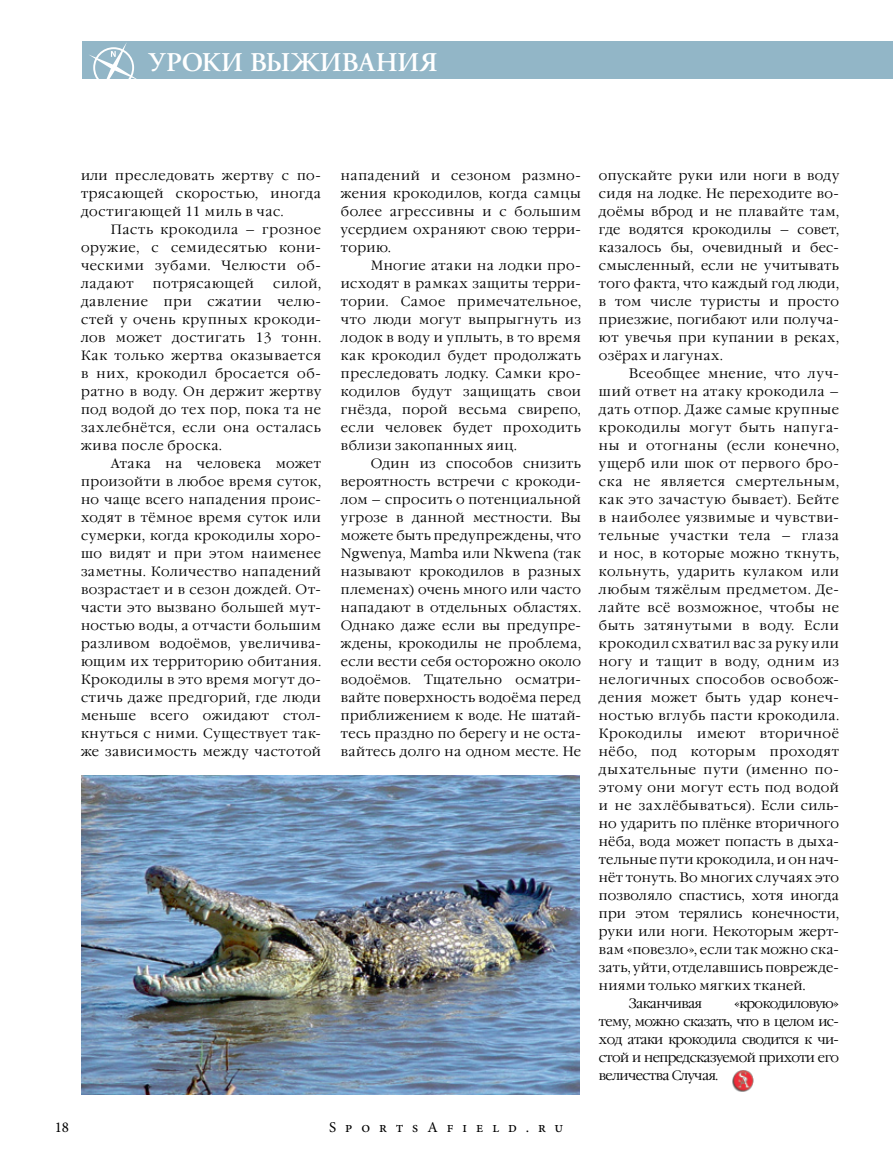
<style>
.page{position:relative;width:893px;height:1170px;background:#fff}
.page>*{position:absolute;margin:0;border:0;box-sizing:border-box;transform-origin:0 0}
.t1{font:700 27px "APC Garamond C";letter-spacing:.005em;color:#fff}
.t2{font:15px "Minion Pro";letter-spacing:.6em;color:#000}
.t3{font:13.5px/18px "Garamond C";letter-spacing:.04em;color:#000;text-align:justify}
.t4{font:13.5px "Garamond C";letter-spacing:.02em;color:#000}
.t5{font:13.5px "Garamond C";letter-spacing:.015em;color:#000}
.t6{font:13.5px "Garamond C";letter-spacing:.01em;color:#000}
.t7{font:13.5px "Garamond C";letter-spacing:.06em;color:#000}
.t8{font:13.5px "Garamond C";letter-spacing:-.04em;color:#000}
</style>
<div class="page">
<div style="left:83px;top:41px;width:810px;height:37px;background:#92b6c7"></div>
<img style="left:81px;top:776px;width:498px;height:318px">
<img style="left:732px;top:1070px;width:22px;height:21px">
<svg style="left:88px;top:43px;width:51px;height:36px"></svg>
<h1 class="t1" style="left:148px;top:45px;width:291px">уроки выживания</h1>
<p class="t3" style="left:81px;top:167px;width:242px">или преследовать жертву с по&shy;трясающей скоростью, иногда достигающей 11 миль в час.</p>
<p class="t3" style="left:81px;top:221px;width:242px;text-indent:30px">Пасть крокодила – грозное оружие, с семидесятью кони&shy;ческими зубами. Челюсти об&shy;ладают</p>
<p class="t3" style="left:81px;top:275px;width:242px;text-indent:192px">силой, давление при сжатии челю&shy;стей у очень крупных крокоди&shy;лов может достигать 13 тонн.<br>Как только жертва оказывается в них, крокодил бросается об&shy;ратно в воду. Он держит жертву под водой до тех пор, пока та не захлебнётся, если она осталась жива после броска.</p>
<p class="t3" style="left:81px;top:455px;width:242px;text-indent:30px">Атака на человека может произойти в любое время суток, но чаще всего нападения проис&shy;ходят в тёмное время суток или сумерки, когда крокодилы хоро&shy;шо видят и при этом наименее заметны. Количество нападений возрастает и в сезон дождей. От&shy;части это вызвано большей мут&shy;ностью воды, а отчасти большим разливом водоёмов, увеличива&shy;ющим их территорию обитания.<br>Крокодилы в это время могут до&shy;стичь даже предгорий, где люди меньше всего ожидают стол&shy;кнуться с ними. Существует так&shy;же зависимость между частотой</p>
<p class="t3" style="left:153px;top:275px;width:103px">потрясающей</p>
<p class="t3" style="left:341px;top:167px;width:242px">нападений и сезоном размно&shy;жения крокодилов, когда самцы более агрессивны и с большим усердием охраняют свою терри&shy;торию.</p>
<p class="t3" style="left:341px;top:257px;width:242px;text-indent:30px">Многие атаки на лодки про&shy;исходят в рамках защиты терри&shy;тории. Самое примечательное, что люди могут выпрыгнуть из лодок в воду и уплыть, в то время как крокодил будет продолжать преследовать лодку. Самки кро&shy;кодилов будут защищать свои гнёзда, порой весьма свирепо, если человек будет проходить вблизи закопанных яиц.</p>
<p class="t3" style="left:341px;top:455px;width:242px;text-indent:30px">Один из способов снизить вероятность встречи с крокоди&shy;лом – спросить о потенциальной угрозе в данной местности. Вы можете быть предупреждены, что Ngwenya, Mamba или Nkwena (так называют крокодилов в разных племенах) очень много или часто нападают в отдельных областях.<br>Однако даже если вы предупре&shy;ждены, крокодилы не проблема, если вести себя осторожно около водоёмов. Тщательно осматри&shy;вайте поверхность водоёма перед приближением к воде. Не шатай&shy;тесь праздно по берегу и не оста&shy;вайтесь долго на одном месте. Не</p>
<p class="t2" style="left:55px;top:1117px;width:16px">18</p>
<p class="t2" style="left:329px;top:1117px;width:236px">SportsAfield.ru</p>
<p class="t3" style="left:599px;top:167px;width:242px">опускайте руки или ноги в воду сидя на лодке. Не переходите во&shy;доёмы вброд и не плавайте там, где водятся крокодилы – совет, казалось бы, очевидный и бес&shy;смысленный, если не учитывать того факта, что каждый год люди, в том числе туристы и просто приезжие, погибают или получа&shy;ют увечья при купании в реках, озёрах и лагунах.</p>
<p class="t3" style="left:629px;top:364px;width:212px">Всеобщее мнение, что луч-</p>
<p class="t3" style="left:599px;top:382px;width:242px">ший ответ на атаку крокодила –</p>
<p class="t3" style="left:599px;top:400px;width:242px">дать отпор. Даже самые крупные</p>
<p class="t7" style="left:599px;top:420px;width:242px">крокодилы могут быть напуга-</p>
<p class="t3" style="left:599px;top:436px;width:241px">ны и отогнаны (если конечно,</p>
<p class="t3" style="left:599px;top:454px;width:242px">ущерб или шок от первого бро-</p>
<p class="t3" style="left:599px;top:472px;width:241px">ска не является смертельным,</p>
<p class="t3" style="left:599px;top:490px;width:241px">как это зачастую бывает). Бейте</p>
<p class="t3" style="left:599px;top:508px;width:242px">в наиболее уязвимые и чувстви-</p>
<p class="t3" style="left:599px;top:526px;width:242px">тельные участки тела – глаза</p>
<p class="t3" style="left:599px;top:544px;width:241px">и нос, в которые можно ткнуть,</p>
<p class="t3" style="left:599px;top:562px;width:242px">кольнуть, ударить кулаком или</p>
<p class="t3" style="left:599px;top:580px;width:242px">любым тяжёлым предметом. Де-</p>
<p class="t3" style="left:599px;top:598px;width:241px">лайте всё возможное, чтобы не</p>
<p class="t3" style="left:599px;top:616px;width:241px">быть затянутыми в воду. Если</p>
<p class="t3" style="left:599px;top:634px;width:242px">крокодил схватил вас за руку или</p>
<p class="t3" style="left:599px;top:652px;width:241px">ногу и тащит в воду, одним из</p>
<p class="t3" style="left:599px;top:670px;width:242px">нелогичных способов освобож-</p>
<p class="t3" style="left:599px;top:688px;width:242px">дения может быть удар конеч-</p>
<p class="t3" style="left:599px;top:706px;width:241px">ностью вглубь пасти крокодила.</p>
<p class="t3" style="left:599px;top:724px;width:242px">Крокодилы имеют вторичноё</p>
<p class="t3" style="left:599px;top:742px;width:241px">нёбо, под которым проходят</p>
<p class="t3" style="left:599px;top:760px;width:242px">дыхательные пути (именно по-</p>
<p class="t3" style="left:599px;top:778px;width:241px">этому они могут есть под водой</p>
<p class="t3" style="left:599px;top:796px;width:242px">и не захлёбываться). Если силь-</p>
<p class="t6" style="left:599px;top:815px;width:242px">но ударить по плёнке вторичного</p>
<p class="t5" style="left:599px;top:833px;width:242px">нёба, вода может попасть в дыха-</p>
<p class="t4" style="left:599px;top:851px;width:242px">тельные пути крокодила, и он нач-</p>
<p class="t3" style="left:599px;top:868px;width:241px">нёт тонуть. Во многих случаях это</p>
<p class="t5" style="left:599px;top:887px;width:241px">позволяло спастись, хотя иногда</p>
<p class="t4" style="left:599px;top:905px;width:241px">при этом терялись конечности,</p>
<p class="t6" style="left:599px;top:923px;width:242px">руки или ноги. Некоторым жерт-</p>
<p class="t4" style="left:599px;top:941px;width:242px">вам «повезло», если так можно ска-</p>
<p class="t4" style="left:599px;top:959px;width:242px">зать, уйти, отделавшись поврежде-</p>
<p class="t3" style="left:599px;top:976px;width:208px">ниями только мягких тканей.</p>
<p class="t8" style="left:629px;top:995px;width:75px">Заканчивая</p>
<p class="t3" style="left:599px;top:994px;width:242px;text-indent:135px">«крокодиловую» тему, можно сказать, что в целом ис&shy;ход атаки крокодила сводится к чи&shy;стой и непредсказуемой прихоти его величества Случая.</p>
</div>
